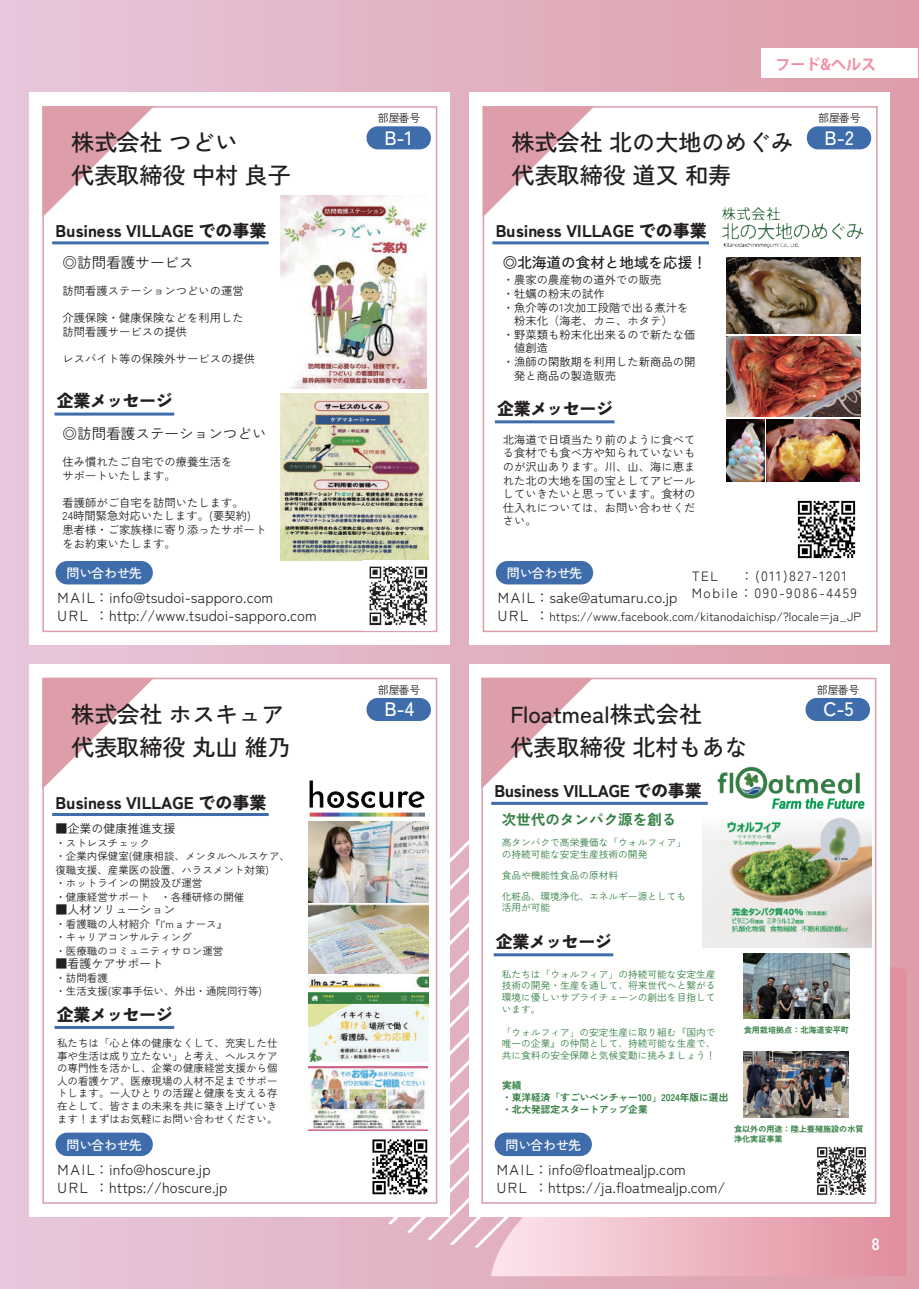
<style>
.page{position:relative;width:919px;height:1289px;background:#fff}
.page>*{position:absolute;margin:0;border:0;box-sizing:border-box;transform-origin:0 0}
.t1{font:500 23.1px/32.7px "Zen Kaku Gothic New";color:#231f20}
.t2{font:500 19.35px "Zen Kaku Gothic New";color:#fff}
.t3{font:900 16.95px "Zen Kaku Gothic New";letter-spacing:-.01em;color:#231f20}
.t4{font:900 16.95px "Zen Kaku Gothic New";letter-spacing:-.03em;color:#231f20}
.t5{font:700 16.5px "Zen Kaku Gothic New";color:#fff}
.t6{font:700 15px "Koz Go Pr 6 N";color:#f38ca0}
.t7{font:14.55px/18.3px "Zen Kaku Gothic New";color:#231f20}
.t8{font:500 14.55px "Zen Kaku Gothic New";color:#231f20}
.t9{font:700 14.55px "Zen Kaku Gothic New";color:#358044}
.t10{font:13.5px/16.2px "Zen Kaku Gothic New";letter-spacing:.115em;color:#231f20}
.t11{font:500 12.9px "Zen Kaku Gothic New";color:#fff}
.t12{font:12px "Zen Kaku Gothic New";color:#231f20}
.t13{font:11.4px/13.6px "Zen Kaku Gothic New";color:#231f20}
.t14{font:10.95px "Zen Kaku Gothic New";color:#231f20}
.t15{font:10.5px/13.5px "Zen Kaku Gothic New";color:#231f20}
.t16{font:9.75px/11.7px "Zen Kaku Gothic New";color:#358044}
.t17{font:700 9.75px/11.7px "Zen Kaku Gothic New";color:#358044}
.t18{font:700 8.1px/9.8px "Zen Kaku Gothic New";color:#358044}
.s1{font-size:14.55px}
</style>
<div class="page">
<div style="left:0;top:0;width:918px;height:1288px;background:linear-gradient(to right,#e7c8dd,#dfa2ab)"></div>
<svg style="left:440px;top:1006px;width:29px;height:241px"></svg>
<svg style="left:454px;top:1020px;width:37px;height:227px;background:#e6bdca"></svg>
<svg style="left:491px;top:966px;width:415px;height:310px;background:#ebb2be"></svg>
<div style="left:29px;top:93px;width:421px;height:551px;background:#fff"></div>
<div style="left:469px;top:93px;width:420px;height:551px;background:#fff"></div>
<div style="left:29px;top:664px;width:421px;height:552px;background:#fff"></div>
<div style="left:469px;top:664px;width:420px;height:552px;background:#fff"></div>
<div style="left:761px;top:49px;width:157px;height:29px;background:#fff"></div>
<div style="left:42px;top:106px;width:395px;height:526px;background:#fff;border:2px solid #dd9ea9"></div>
<svg style="left:42px;top:106px;width:112px;height:111px"></svg>
<div style="left:56px;top:561px;width:97px;height:23px;background:#3f6dab;border-radius:12px"></div>
<div style="left:366px;top:126px;width:65px;height:23px;background:#3f6dab;border-radius:11px"></div>
<hr style="left:52px;top:241px;width:217px;height:3px;background:#3f6dab">
<hr style="left:55px;top:412px;width:119px;height:3px;background:#3f6dab">
<img style="left:281px;top:196px;width:145px;height:192px">
<img style="left:280px;top:394px;width:148px;height:167px">
<img style="left:364px;top:566px;width:69px;height:64px">
<div style="left:482px;top:106px;width:395px;height:526px;background:#fff;border:2px solid #dd9ea9"></div>
<svg style="left:482px;top:106px;width:112px;height:111px"></svg>
<div style="left:496px;top:561px;width:97px;height:23px;background:#3f6dab;border-radius:12px"></div>
<div style="left:806px;top:126px;width:65px;height:23px;background:#3f6dab;border-radius:11px"></div>
<hr style="left:492px;top:241px;width:217px;height:3px;background:#3f6dab">
<hr style="left:495px;top:420px;width:119px;height:3px;background:#3f6dab">
<div style="left:42px;top:677px;width:395px;height:526px;background:#fff;border:2px solid #dd9ea9"></div>
<svg style="left:42px;top:677px;width:112px;height:112px"></svg>
<div style="left:56px;top:1132px;width:97px;height:24px;background:#3f6dab;border-radius:12px"></div>
<div style="left:366px;top:698px;width:65px;height:23px;background:#3f6dab;border-radius:11px"></div>
<hr style="left:52px;top:813px;width:217px;height:3px;background:#3f6dab">
<hr style="left:55px;top:1025px;width:119px;height:3px;background:#3f6dab">
<div style="left:481px;top:677px;width:395px;height:526px;background:#fff;border:2px solid #dd9ea9"></div>
<svg style="left:481px;top:677px;width:112px;height:112px"></svg>
<div style="left:494px;top:1132px;width:98px;height:24px;background:#3f6dab;border-radius:12px"></div>
<div style="left:805px;top:698px;width:64px;height:23px;background:#3f6dab;border-radius:11px"></div>
<hr style="left:491px;top:801px;width:216px;height:3px;background:#3f6dab">
<hr style="left:493px;top:953px;width:120px;height:3px;background:#3f6dab">
<img style="left:702px;top:817px;width:168px;height:130px">
<img style="left:743px;top:953px;width:106px;height:65px">
<img style="left:743px;top:1051px;width:105px;height:66px">
<img style="left:705px;top:766px;width:155px;height:36px">
<img style="left:770px;top:796px;width:95px;height:14px">
<img style="left:817px;top:1147px;width:49px;height:48px">
<img style="left:372px;top:1139px;width:56px;height:56px">
<img style="left:309px;top:780px;width:116px;height:37px">
<img style="left:308px;top:976px;width:120px;height:85px">
<img style="left:308px;top:821px;width:120px;height:81px">
<img style="left:308px;top:904px;width:120px;height:69px">
<img style="left:308px;top:1066px;width:119px;height:64px">
<img style="left:726px;top:280px;width:134px;height:53px">
<img style="left:766px;top:419px;width:93px;height:62px">
<img style="left:726px;top:419px;width:38px;height:62px">
<img style="left:726px;top:336px;width:134px;height:80px">
<img style="left:722px;top:207px;width:141px;height:73px">
<img style="left:797px;top:500px;width:59px;height:59px">
<h1 class="t1" style="left:71px;top:126px;width:221px">株式会社 つどい<br>代表取締役 中村 良子</h1>
<h3 class="t3" style="left:55px;top:220px;width:212px">Business VILLAGE での事業</h3>
<p class="t7" style="left:63px;top:253px;width:133px">◎訪問看護サービス</p>
<p class="t13" style="left:63px;top:284px;width:183px">訪問看護ステーションつどいの運営</p>
<p class="t13" style="left:63px;top:311px;width:183px">介護保険・健康保険などを利用した訪問看護サービスの提供</p>
<p class="t13" style="left:63px;top:352px;width:194px">レスパイト等の保険外サービスの提供</p>
<h3 class="t4" style="left:57px;top:390px;width:117px">企業メッセージ</h3>
<p class="t7" style="left:63px;top:424px;width:205px">◎訪問看護ステーションつどい</p>
<p class="t13" style="left:63px;top:455px;width:171px">住み慣れたご自宅での療養生活をサポートいたします。</p>
<p class="t13" style="left:63px;top:495px;width:205px">看護師がご自宅を訪問いたします。<br>24時間緊急対応いたします。(要契約)<br>患者様・ご家族様に寄り添ったサポートをお約束いたします。</p>
<p class="t11" style="left:66px;top:565px;width:77px">問い合わせ先</p>
<p class="t7" style="left:58px;top:588px;width:217px">MAIL：info@tsudoi-sapporo.com<br>URL</p>
<p class="t7" style="left:95px;top:606px;width:224px">：http://www.tsudoi-sapporo.com</p>
<h1 class="t1" style="left:71px;top:697px;width:221px">株式会社 ホスキュア代表取締役 丸山 維乃</h1>
<h3 class="t3" style="left:55px;top:791px;width:212px">Business VILLAGE での事業</h3>
<p class="t12" style="left:55px;top:821px;width:121px">■企業の健康推進支援</p>
<p class="t15" style="left:55px;top:835px;width:236px">・ストレスチェック<br>・企業内保健室(健康相談、メンタルヘルスケア、復職支援、産業医の設置、ハラスメント対策)<br>・ホットラインの開設及び運営<br>・健康経営サポート　・各種研修の開催</p>
<p class="t12" style="left:55px;top:902px;width:121px">■人材ソリューション</p>
<p class="t15" style="left:55px;top:916px;width:173px">・看護職の人材紹介『I’m a ナース』・キャリアコンサルティング<br>・医療職のコミュニティサロン運営</p>
<p class="t12" style="left:55px;top:956px;width:109px">■看護ケアサポート</p>
<p class="t15" style="left:55px;top:970px;width:208px">・訪問看護<br>・生活支援(家事手伝い、外出・通院同行等)</p>
<h3 class="t4" style="left:57px;top:1003px;width:117px">企業メッセージ</h3>
<p class="t15" style="left:57px;top:1036px;width:222px;line-height:12.6px;text-align:justify">私たちは「心と体の健康なくして、充実した仕事や生活は成り立たない」と考え、ヘルスケアの専門性を活かし、企業の健康経営支援から個人の看護ケア、医療現場の人材不足までサポートします。一人ひとりの活躍と健康を支える存在として、皆さまの未来を共に築き上げていきます！まずはお気軽にお問い合わせください。</p>
<p class="t11" style="left:66px;top:1137px;width:77px">問い合わせ先</p>
<p class="t7" style="left:58px;top:1160px;width:154px">MAIL：info@hoscure.jp<br>URL</p>
<p class="t7" style="left:95px;top:1178px;width:134px">：https://hoscure.jp</p>
<p class="t14" style="left:378px;top:112px;width:44px">部屋番号</p>
<h2 class="t2" style="left:384px;top:126px;width:30px">B-1</h2>
<p class="t14" style="left:378px;top:683px;width:44px">部屋番号</p>
<h2 class="t2" style="left:384px;top:697px;width:32px">B-4</h2>
<h3 class="t6" style="left:775px;top:56px;width:102px">フード&amp;ヘルス</h3>
<h1 class="t1" style="left:511px;top:126px;width:284px">株式会社 北の大地のめぐみ代表取締役 道又 和寿</h1>
<h3 class="t3" style="left:495px;top:220px;width:212px">Business VILLAGE での事業</h3>
<p class="t8" style="left:503px;top:254px;width:205px">◎北海道の食材と地域を応援！</p>
<p class="t13" style="left:503px;top:273px;width:210px">・農家の農産物の道外での販売<br>・牡蠣の粉末の試作<br>・魚介等の1次加工段階で出る煮汁を　　　粉末化（海老、カニ、ホタテ）<br>・野菜類も粉末化出来るので新たな価<br>　値創造<br>・漁師の閑散期を利用した新商品の開<br>　発と商品の製造販売</p>
<h3 class="t4" style="left:497px;top:398px;width:117px">企業メッセージ</h3>
<p class="t13" style="left:503px;top:432px;width:194px;text-align:justify">北海道で日頃当たり前のように食べてる食材でも食べ方や知られていないものが沢山あります。川、山、海に恵まれた北の大地を国の宝としてアピールしていきたいと思っています。食材の仕入れについては、お問い合わせください。</p>
<p class="t14" style="left:818px;top:112px;width:44px">部屋番号</p>
<h2 class="t2" style="left:824px;top:126px;width:31px">B-2</h2>
<p class="t11" style="left:506px;top:565px;width:77px">問い合わせ先</p>
<p class="t7" style="left:498px;top:588px;width:181px">MAIL：sake@atumaru.co.jp<br>URL</p>
<p class="t10" style="left:691px;top:568px;width:167px">TEL　 ：(011)827-1201<br>Mobile：090-9086-4459</p>
<p class="t12" style="left:535px;top:609px;width:327px"><span class="s1">：</span>https://www.facebook.com/kitanodaichisp/?locale=ja_JP</p>
<h1 class="t1" style="left:510px;top:697px;width:239px">Floatmeal株式会社<br>代表取締役 北村もあな</h1>
<h3 class="t3" style="left:494px;top:780px;width:209px">Business VILLAGE での事業</h3>
<p class="t9" style="left:501px;top:810px;width:176px">次世代のタンパク源を創る</p>
<p class="t16" style="left:501px;top:836px;width:186px">高タンパクで高栄養価な「ウォルフィア」の持続可能な安定生産技術の開発</p>
<p class="t16" style="left:501px;top:864px;width:186px;line-height:21px">食品や機能性食品の原材料<br>化粧品、環境浄化、エネルギー源としても</p>
<p class="t16" style="left:501px;top:901px;width:50px">活用が可能</p>
<h3 class="t4" style="left:496px;top:930px;width:117px">企業メッセージ</h3>
<p class="t14" style="left:816px;top:683px;width:44px">部屋番号</p>
<h2 class="t2" style="left:823px;top:697px;width:32px">C-5</h2>
<p class="t16" style="left:502px;top:968px;width:215px;text-align:justify">私たちは「ウォルフィア」の持続可能な安定生産技術の開発・生産を通して、将来世代へと繋がる環境に優しいサプライチェーンの創出を目指しています。</p>
<p class="t16" style="left:502px;top:1026px;width:215px;text-align:justify">「ウォルフィア」の安定生産に取り組む『国内で唯一の企業』の仲間として、持続可能な生産で、共に食料の安全保障と気候変動に挑みましょう！</p>
<p class="t17" style="left:502px;top:1079px;width:228px">実績<br>・東洋経済「すごいベンチャー100」2024年版に選出・北大発認定スタートアップ企業</p>
<p class="t18" style="left:743px;top:1024px;width:107px">食用栽培拠点：北海道安平町</p>
<p class="t11" style="left:505px;top:1137px;width:77px">問い合わせ先</p>
<p class="t7" style="left:496px;top:1160px;width:191px">MAIL：info@floatmealjp.com<br>URL</p>
<p class="t7" style="left:533px;top:1178px;width:193px">：https://ja.floatmealjp.com/</p>
<p class="t18" style="left:734px;top:1123px;width:131px">食以外の用途：陸上養殖施設の水質浄化実証事業</p>
<h3 class="t5" style="left:871px;top:1233px;width:10px">8</h3>
</div>
